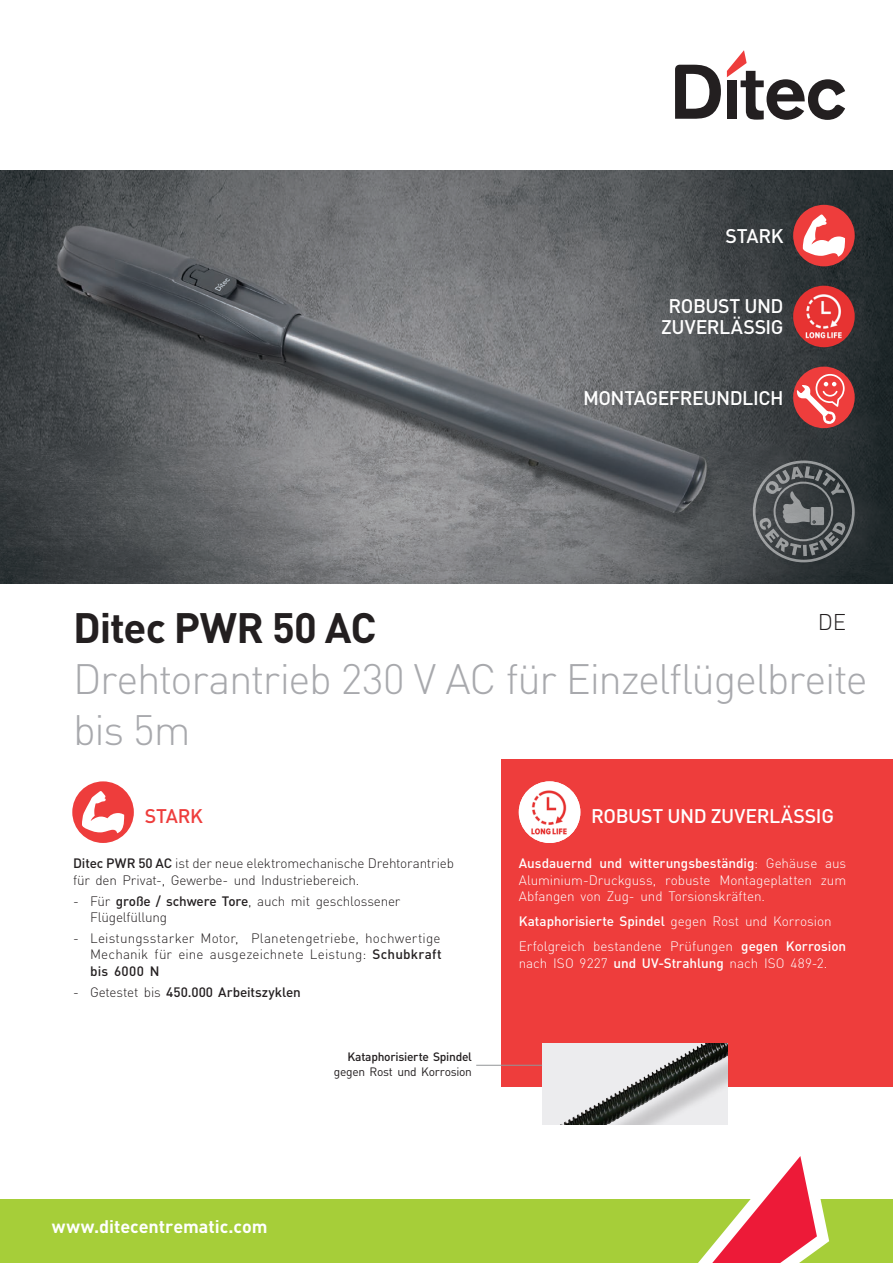
<style>
.page{position:relative;width:893px;height:1263px;background:#fff}
.page>*{position:absolute;margin:0;border:0;box-sizing:border-box;transform-origin:0 0}
.Cover_Subheading_28{font:300 42px/51px "DIN Pro";letter-spacing:-.03em;color:#a8a9ad}
.Cover_Headline_28_-1{font:700 42px "DIN Pro";letter-spacing:-.025em;color:#231f20}
.t1{font:300 22.5px "DIN Pro";color:#231f20}
.Icon_13{font:500 19.5px/21px "DIN Pro";letter-spacing:-.02em;color:#fff;text-align:center}
.t2{font:500 19.5px "DIN Pro";letter-spacing:-.01em;color:#ee3d3c}
.Cover_addressWeb_10{font:700 18px "DIN Pro";color:#fff}
.Bodytext_9_-15{font:300 13.5px/16.5px "DIN Pro";letter-spacing:-.01em;color:#231f20}
.Bodytext_9_-15-2{font:300 13.5px/16.5px "DIN Pro";letter-spacing:-.005em;color:#fff;text-align:justify}
.Bodytext_9_-15-3{font:500 13.5px "DIN Pro";letter-spacing:-.005em;color:#fff}
.Bodytext_9_-15-4{font:500 13.5px "DIN Pro";color:#231f20}
.Bodytext_9su10_8_-15{font:500 12px/15px "DIN Pro";letter-spacing:-.025em;color:#231f20;text-align:right}
.s1{font-weight:500}
.s2{font-weight:300}
.s3{font-weight:400}
</style>
<div class="page">
<img style="left:0;top:171px;width:893px;height:412px">
<div style="left:502px;top:759px;width:391px;height:327px;background:#ee3d3c"></div>
<svg style="left:675px;top:65px;width:46px;height:54px"></svg>
<svg style="left:727px;top:50px;width:118px;height:70px"></svg>
<div style="left:0;top:1199px;width:893px;height:64px;background:#a6ce39"></div>
<svg style="left:698px;top:1156px;width:131px;height:107px"></svg>
<svg style="left:753px;top:460px;width:102px;height:102px;background:#535759"></svg>
<div style="left:793px;top:367px;width:62px;height:61px;background:#ee3d3c;border-radius:50%"></div>
<svg style="left:797px;top:374px;width:48px;height:51px"></svg>
<div style="left:793px;top:205px;width:62px;height:61px;background:#ee3d3c;border-radius:50%"></div>
<svg style="left:803px;top:214px;width:42px;height:43px"></svg>
<div style="left:72px;top:781px;width:62px;height:62px;background:#ee3d3c;border-radius:50%"></div>
<svg style="left:82px;top:791px;width:42px;height:42px"></svg>
<img style="left:793px;top:286px;width:62px;height:61px;border-radius:31px">
<img style="left:519px;top:781px;width:61px;height:62px;border-radius:31px">
<img style="left:542px;top:1043px;width:185px;height:82px">
<hr style="left:476px;top:1065px;width:66px;height:1px;background:#939598">
<p class="Icon_13" style="left:725px;top:225px;width:60px">STARK</p>
<p class="Icon_13" style="left:661px;top:295px;width:124px">ROBUST UND<br>ZUVERLÄSSIG</p>
<p class="Icon_13" style="left:583px;top:386px;width:202px">MONTAGEFREUNDLICH</p>
<p class="Cover_Headline_28_-1" style="left:73px;top:599px;width:305px">Ditec PWR 50 AC</p>
<p class="Cover_Subheading_28" style="left:73px;top:652px;width:796px">Drehtorantrieb 230 V AC für Einzelflügelbreite bis 5m</p>
<p class="t1" style="left:818px;top:607px;width:30px">DE</p>
<p class="t2" style="left:145px;top:802px;width:60px">STARK</p>
<p class="Icon_13" style="left:591px;top:804px;width:244px">ROBUST UND ZUVERLÄSSIG</p>
<p class="Bodytext_9_-15" style="left:73px;top:854px;width:382px"><span class="s1">Ditec PWR 50 AC</span> ist der neue elektromechanische Drehtorantrieb für den Privat-, Gewerbe- und Industriebereich.</p>
<p class="Bodytext_9_-15" style="left:90px;top:892px;width:312px;text-indent:-17px">- Für <span class="s1">große / schwere Tore</span>, auch mit geschlossener<br>Flügelfüllung</p>
<p class="Bodytext_9_-15" style="left:90px;top:929px;width:353px;text-align:justify;text-indent:-17px">- Leistungsstarker Motor, Planetengetriebe, hochwertige Mechanik für eine ausgezeichnete Leistung: <span class="s1">Schubkraft bis 6000 N</span></p>
<p class="Bodytext_9_-15-4" style="left:73px;top:982px;width:229px"><span class="s2">- Getestet bis</span> 450.000 Arbeitszyklen</p>
<p class="Bodytext_9su10_8_-15" style="left:334px;top:1049px;width:140px">Kataphorisierte Spindel <span class="s3">gegen Rost und Korrosion</span></p>
<p class="Bodytext_9_-15-2" style="left:519px;top:854px;width:329px"><span class="s1">Ausdauernd und witterungsbeständig</span>: Gehäuse aus Aluminium-Druckguss, robuste Montageplatten zum Abfangen von Zug- und Torsionskräften.</p>
<p class="Bodytext_9_-15-3" style="left:519px;top:912px;width:314px">Kataphorisierte Spindel <span class="s2">gegen Rost und Korrosion</span></p>
<p class="Bodytext_9_-15-2" style="left:519px;top:937px;width:329px">Erfolgreich bestandene Prüfungen <span class="s1">gegen Korrosion </span>nach ISO 9227 <span class="s1">und UV-Strahlung</span> nach ISO 489-2.</p>
<p class="Cover_addressWeb_10" style="left:52px;top:1214px;width:217px">www.ditecentrematic.com</p>
</div>
